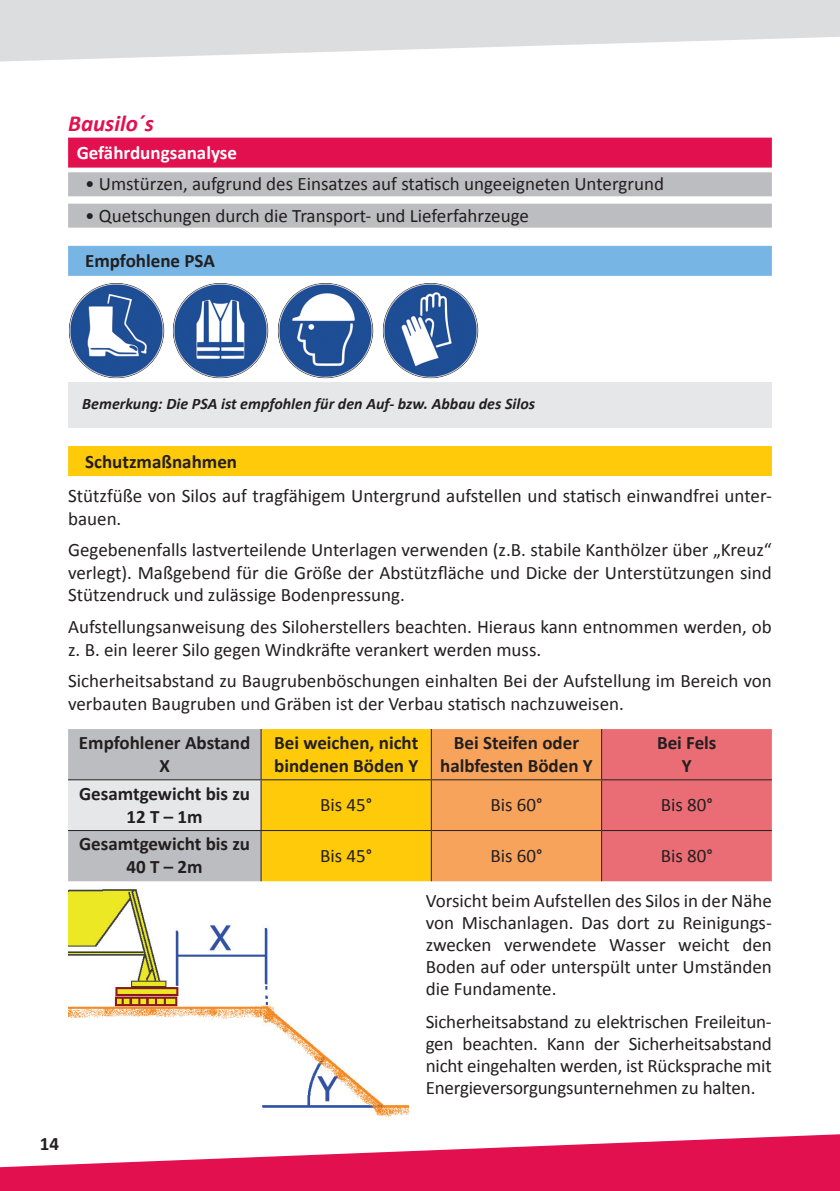
<style>
.page{position:relative;width:840px;height:1191px;background:#fff}
.page>*{position:absolute;margin:0;border:0;box-sizing:border-box;transform-origin:0 0}
.t1{font:italic 700 23px "Calibri";color:#e2104f}
.t2{font:19px/22px "Calibri";color:#231f20}
.t3{font:700 19px/22.8px "Calibri";color:#231f20;text-align:center}
.t4{font:700 19px "Calibri";color:#fff}
.t5{font:italic 700 16px "Calibri";color:#231f20}
</style>
<div class="page">
<svg style="left:0;top:1105px;width:839px;height:86px;fill:#e2104f"></svg>
<svg style="left:0;top:0;width:839px;height:62px;fill:#dcdddf"></svg>
<div style="left:68px;top:138px;width:703px;height:30px;background:#e2104f"></div>
<div style="left:68px;top:172px;width:703px;height:24px;background:#bcbdc0"></div>
<div style="left:68px;top:204px;width:703px;height:24px;background:#bcbdc0"></div>
<div style="left:68px;top:246px;width:703px;height:30px;background:#77b6e4"></div>
<div style="left:68px;top:446px;width:703px;height:30px;background:#feca0a"></div>
<img style="left:68px;top:283px;width:96px;height:95px">
<img style="left:173px;top:283px;width:96px;height:95px">
<img style="left:277px;top:283px;width:96px;height:95px">
<img style="left:382px;top:283px;width:96px;height:95px">
<div style="left:68px;top:382px;width:703px;height:46px;background:#e6e7e9"></div>
<svg style="left:68px;top:729px;width:703px;height:152px;background:#e8a360"></svg>
<div style="left:68px;top:780px;width:193px;height:50px;background:#e6e7e9"></div>
<hr style="left:260px;top:729px;width:1px;height:50px;background:#231f20">
<hr style="left:430px;top:729px;width:1px;height:50px;background:#231f20">
<hr style="left:600px;top:729px;width:1px;height:50px;background:#231f20">
<hr style="left:68px;top:779px;width:193px;height:1px;background:#231f20">
<hr style="left:261px;top:779px;width:170px;height:1px;background:#231f20">
<hr style="left:260px;top:780px;width:1px;height:50px;background:#231f20">
<hr style="left:431px;top:779px;width:170px;height:1px;background:#231f20">
<hr style="left:430px;top:780px;width:1px;height:50px;background:#231f20">
<hr style="left:601px;top:779px;width:170px;height:1px;background:#231f20">
<hr style="left:600px;top:780px;width:1px;height:50px;background:#231f20">
<hr style="left:68px;top:830px;width:193px;height:1px;background:#231f20">
<hr style="left:261px;top:830px;width:170px;height:1px;background:#231f20">
<hr style="left:260px;top:831px;width:1px;height:50px;background:#231f20">
<hr style="left:431px;top:830px;width:170px;height:1px;background:#231f20">
<hr style="left:430px;top:831px;width:1px;height:50px;background:#231f20">
<hr style="left:601px;top:830px;width:170px;height:1px;background:#231f20">
<hr style="left:600px;top:831px;width:1px;height:50px;background:#231f20">
<img style="left:68px;top:889px;width:340px;height:236px">
<p class="t1" style="left:68px;top:109px;width:87px">Bausilo´s</p>
<p class="t4" style="left:77px;top:141px;width:162px">Gefährdungsanalyse</p>
<p class="t2" style="left:85px;top:172px;width:580px">• Umstürzen, aufgrund des Einsatzes auf statisch ungeeigneten Untergrund</p>
<p class="t2" style="left:85px;top:204px;width:445px">• Quetschungen durch die Transport- und Lieferfahrzeuge</p>
<p class="t3" style="left:85px;top:249px;width:131px">Empfohlene PSA</p>
<p class="t5" style="left:82px;top:393px;width:454px">Bemerkung: Die PSA ist empfohlen für den Auf- bzw. Abbau des Silos</p>
<p class="t3" style="left:85px;top:449px;width:153px">Schutzmaßnahmen</p>
<p class="t2" style="left:68px;top:483px;width:704px;line-height:22.8px">Stützfüße von Silos auf tragfähigem Untergrund aufstellen und statisch einwandfrei unter&shy;bauen.</p>
<p class="t2" style="left:68px;top:537px;width:704px;line-height:22.8px;text-align:justify">Gegebenenfalls lastverteilende Unterlagen verwenden (z.B. stabile Kanthölzer über „Kreuz“ verlegt). Maßgebend für die Größe der Abstützfläche und Dicke der Unterstützungen sind Stützendruck und zulässige Bodenpressung.</p>
<p class="t2" style="left:68px;top:614px;width:704px;line-height:22.8px">Aufstellungsanweisung des Siloherstellers beachten. Hieraus kann entnommen werden, ob z. B. ein leerer Silo gegen Windkräfte verankert werden muss.</p>
<p class="t2" style="left:68px;top:668px;width:704px;line-height:22.8px">Sicherheitsabstand zu Baugrubenböschungen einhalten Bei der Aufstellung im Bereich von verbauten Baugruben und Gräben ist der Verbau statisch nachzuweisen.</p>
<p class="t3" style="left:79px;top:730px;width:173px">Empfohlener Abstand<br>X</p>
<p class="t3" style="left:274px;top:730px;width:146px;text-align:left">Bei weichen, nicht bindenen Böden Y</p>
<p class="t3" style="left:440px;top:730px;width:154px">Bei Steifen oder halbfesten Böden Y</p>
<p class="t3" style="left:656px;top:730px;width:61px">Bei Fels<br>Y</p>
<p class="t3" style="left:79px;top:781px;width:172px">Gesamtgewicht bis zu<br>12 T – 1m</p>
<p class="t2" style="left:320px;top:793px;width:54px">Bis 45°</p>
<p class="t2" style="left:490px;top:793px;width:54px">Bis 60°</p>
<p class="t2" style="left:660px;top:793px;width:54px">Bis 80°</p>
<p class="t3" style="left:79px;top:832px;width:172px">Gesamtgewicht bis zu<br>40 T – 2m</p>
<p class="t2" style="left:320px;top:843px;width:54px">Bis 45°</p>
<p class="t2" style="left:490px;top:843px;width:54px">Bis 60°</p>
<p class="t2" style="left:660px;top:843px;width:54px">Bis 80°</p>
<p class="t2" style="left:425px;top:888px;width:347px;text-align:justify">Vorsicht beim Aufstellen des Silos in der Nähe von Mischanlagen. Das dort zu Reinigungs&shy;zwecken verwendete Wasser weicht den Boden auf oder unterspült unter Umständen die Fundamente.</p>
<p class="t2" style="left:425px;top:1009px;width:347px;text-align:justify">Sicherheitsabstand zu elektrischen Freileitun&shy;gen beachten. Kann der Sicherheitsabstand nicht eingehalten werden, ist Rücksprache mit Energieversorgungsunternehmen zu halten.</p>
<p class="t3" style="left:40px;top:1131px;width:21px">14</p>
</div>
